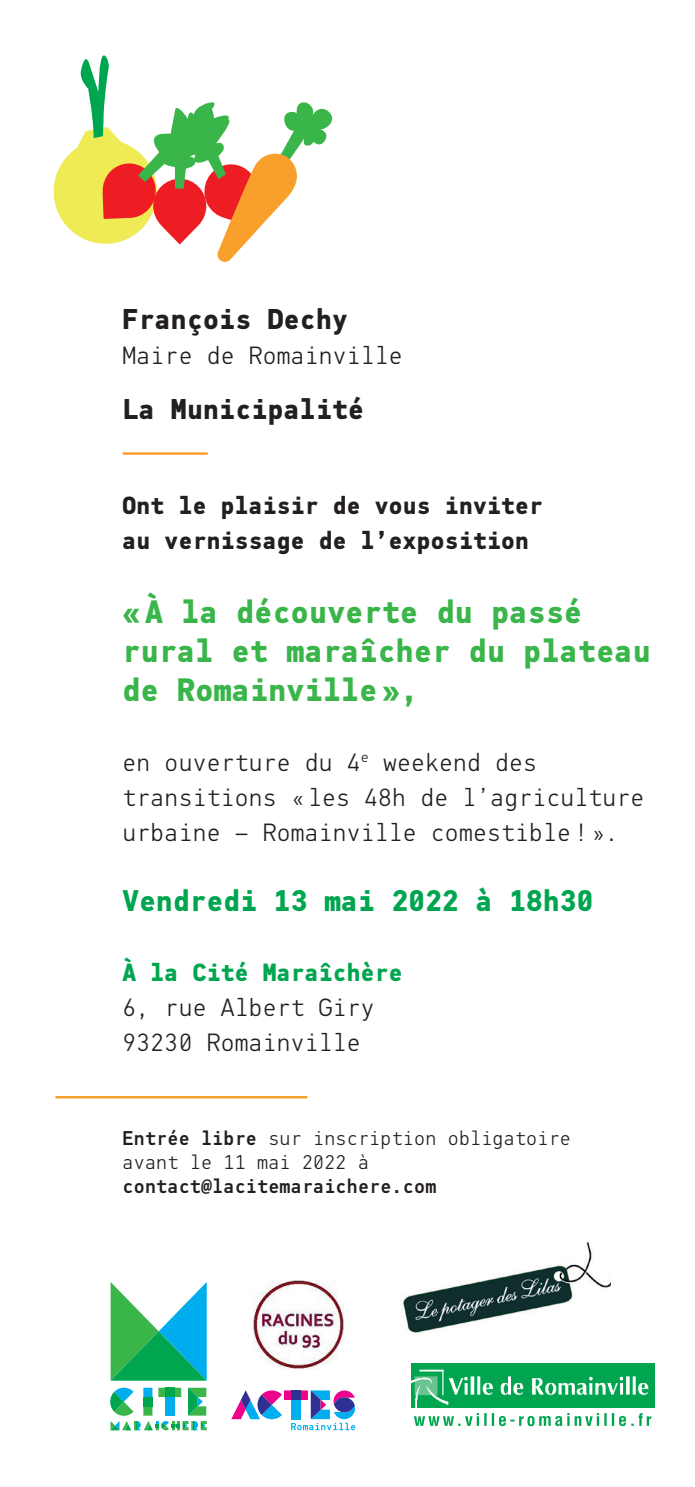
<style>
.page{position:relative;width:695px;height:1487px;background:#fff}
.page>*{position:absolute;margin:0;border:0;box-sizing:border-box;transform-origin:0 0}
.t1{font:700 32.5px/39px "PFDIN Mono";letter-spacing:.01em;color:#3ab54a}
.t2{font:700 30px "PFDIN Mono";letter-spacing:.01em;color:#00a54f}
.t3{font:700 28.75px "PFDIN Mono";letter-spacing:.01em;color:#231f20}
.t4{font:300 25px/35px "PFDIN Mono";letter-spacing:.01em;color:#231f20}
.t5{font:700 25px/35px "PFDIN Mono";letter-spacing:.01em;color:#231f20}
.t6{font:700 25px "PFDIN Mono";letter-spacing:.01em;color:#00a54f}
.t7{font:300 20px/24px "PFDIN Mono";letter-spacing:.01em;color:#231f20}
.t8{font:500 20px "PFDIN Mono";letter-spacing:.01em;color:#231f20}
.s1{font-weight:500}
</style>
<div class="page">
<svg style="left:110px;top:1282px;width:96px;height:99px"></svg>
<svg style="left:110px;top:1388px;width:96px;height:42px"></svg>
<svg style="left:231px;top:1390px;width:124px;height:40px"></svg>
<img style="left:411px;top:1364px;width:243px;height:44px">
<svg style="left:414px;top:1413px;width:237px;height:13px"></svg>
<svg style="left:53px;top:55px;width:280px;height:207px"></svg>
<hr style="left:55px;top:1096px;width:252px;height:2px;background:#f8a02b">
<img style="left:402px;top:1242px;width:207px;height:91px">
<img style="left:254px;top:1280px;width:89px;height:90px">
<hr style="left:122px;top:452px;width:85px;height:3px;background:#f8a02b">
<p class="t3" style="left:122px;top:301px;width:227px">François Dechy</p>
<p class="t4" style="left:122px;top:338px;width:281px">Maire de Romainville</p>
<p class="t3" style="left:122px;top:391px;width:243px">La Municipalité</p>
<p class="t5" style="left:122px;top:488px;width:421px">Ont le plaisir de vous inviter au vernissage de l’exposition</p>
<h1 class="t1" style="left:122px;top:593px;width:529px">« À la découverte du passé rural et maraîcher du plateau de Romainville »,</h1>
<p class="t4" style="left:122px;top:745px;width:523px">en ouverture du 4<sup>e</sup> weekend des transitions « les 48h de l’agriculture urbaine – Romainville comestible ! ».</p>
<p class="t2" style="left:122px;top:882px;width:472px">Vendredi 13 mai 2022 à 18h30</p>
<p class="t6" style="left:122px;top:957px;width:281px">À la Cité Maraîchère</p>
<p class="t4" style="left:122px;top:990px;width:253px">6, rue Albert Giry<br>93230 Romainville</p>
<p class="t7" style="left:122px;top:1126px;width:449px"><span class="s1">Entrée libre</span> sur inscription obligatoire avant le 11 mai 2022 à</p>
<p class="t8" style="left:122px;top:1174px;width:315px">contact@lacitemaraichere.com</p>
</div>
